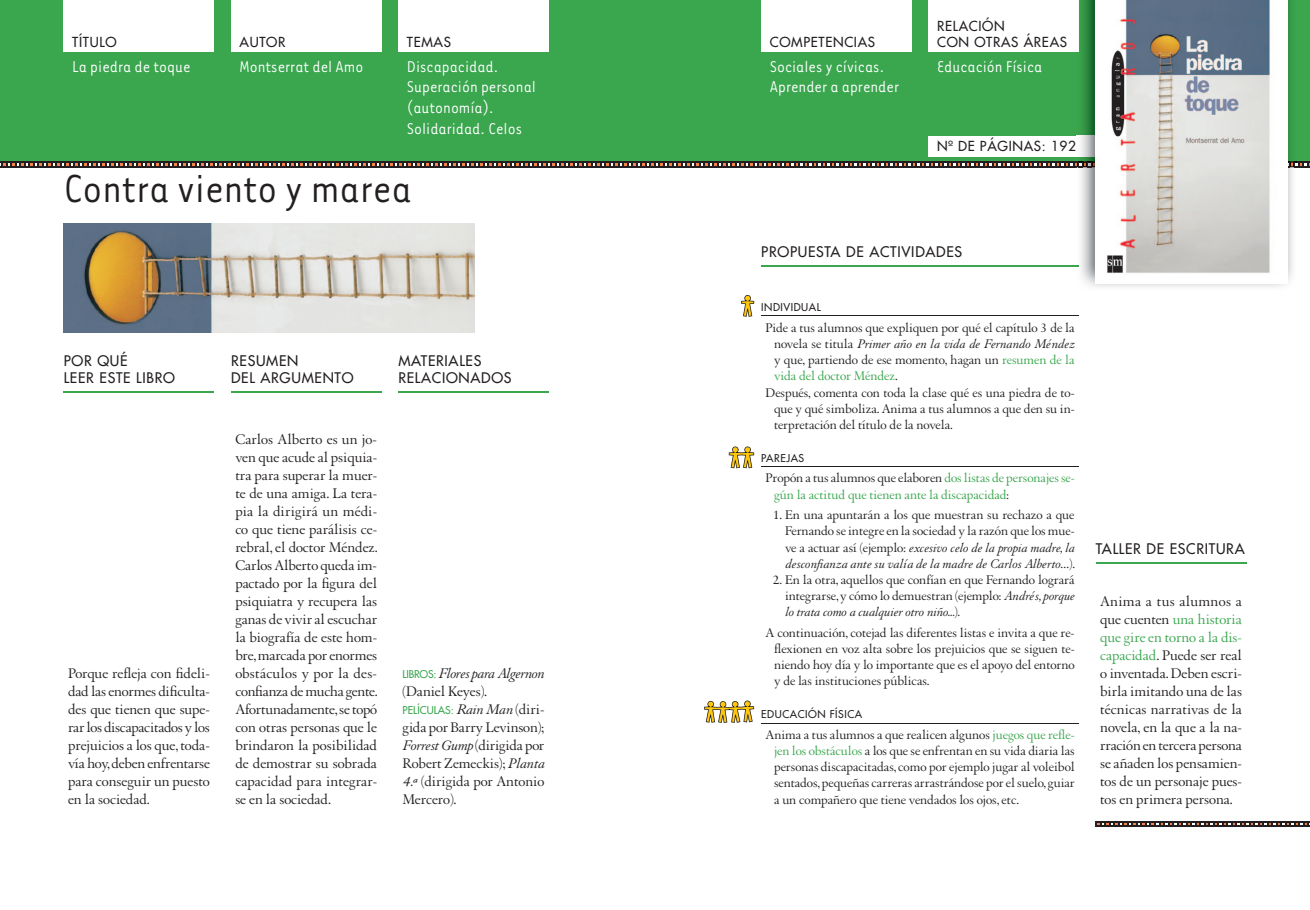
<style>
.page{position:relative;width:1310px;height:910px;background:#fff}
.page>*{position:absolute;margin:0;border:0;box-sizing:border-box;transform-origin:0 0}
.t1{font:45px "Tarzana Narrow";color:#231f20}
.t2{font:18px/20.7px "Tarzana Narrow";color:#fff}
.t3{font:15px/18px "Augereau";color:#231f20;text-align:justify}
.t4{font:italic 15px/18px "Augereau";letter-spacing:-.015em;color:#231f20}
.t5{font:14.25px/17.1px "Futura";letter-spacing:.05em;color:#231f20}
.t6{font:13.5px/16.2px "Augereau";color:#231f20;text-align:justify}
.t7{font:13.5px/16.2px "Augereau";color:#3aa64e}
.t8{font:13.5px "Futura";letter-spacing:.05em;color:#231f20}
.t9{font:italic 13.5px "Augereau";color:#231f20}
.t10{font:10.5px "Futura";letter-spacing:.05em;color:#231f20}
.t11{font:10.5px "Futura";color:#3aa64e}
.s1{font-family:"Futura";font-style:normal;font-size:10.5px;color:#3aa64e}
.s2{font-style:normal}
.s3{font-family:"Augereau";font-style:italic;font-size:15px;color:#231f20}
.s4{font-family:"Augereau";font-size:15px;color:#231f20}
.s5{font-style:italic}
.s6{color:#3aa64e}
.s7{color:#231f20}
</style>
<div class="page">
<div style="left:0;top:0;width:1310px;height:165px;background:#3aa64e"></div>
<div style="left:64px;top:0;width:150px;height:51px;background:#fff"></div>
<div style="left:231px;top:0;width:150px;height:51px;background:#fff"></div>
<div style="left:398px;top:0;width:151px;height:51px;background:#fff"></div>
<div style="left:761px;top:0;width:150px;height:51px;background:#fff"></div>
<div style="left:928px;top:0;width:151px;height:51px;background:#fff"></div>
<div style="left:928px;top:136px;width:178px;height:20px;background:#fff"></div>
<svg style="left:1096px;top:821px;width:214px;height:6px"></svg>
<img style="left:64px;top:223px;width:411px;height:110px">
<img style="left:1081px;top:168px;width:212px;height:119px">
<img style="left:1077px;top:0;width:219px;height:162px">
<img style="left:1077px;top:0;width:2px;height:51px">
<img style="left:1077px;top:136px;width:19px;height:20px">
<svg style="left:0;top:162px;width:1310px;height:6px;background:#5e4a42"></svg>
<img style="left:1096px;top:0;width:191px;height:284px">
<hr style="left:761px;top:265px;width:318px;height:2px;background:#3aa64e">
<hr style="left:398px;top:391px;width:151px;height:2px;background:#3aa64e">
<hr style="left:231px;top:391px;width:150px;height:2px;background:#3aa64e">
<hr style="left:64px;top:391px;width:150px;height:2px;background:#3aa64e">
<hr style="left:1096px;top:562px;width:150px;height:2px;background:#3aa64e">
<svg style="left:741px;top:295px;width:13px;height:22px"></svg>
<svg style="left:729px;top:446px;width:25px;height:22px"></svg>
<svg style="left:704px;top:701px;width:50px;height:22px"></svg>
<hr style="left:761px;top:316px;width:318px;height:1px;background:#231f20">
<hr style="left:761px;top:466px;width:318px;height:1px;background:#231f20">
<hr style="left:761px;top:723px;width:318px;height:1px;background:#231f20">
<p class="t8" style="left:937px;top:17px;width:69px">RELACIÓN</p>
<p class="t8" style="left:72px;top:33px;width:46px">TÍTULO</p>
<p class="t8" style="left:407px;top:33px;width:46px">TEMAS</p>
<p class="t8" style="left:770px;top:33px;width:107px">COMPETENCIAS</p>
<p class="t8" style="left:240px;top:33px;width:47px">AUTOR</p>
<p class="t8" style="left:937px;top:33px;width:131px">CON OTRAS ÁREAS</p>
<h2 class="t2" style="left:72px;top:55px;width:120px">La piedra de toque</h2>
<h2 class="t2" style="left:240px;top:55px;width:125px">Montserrat del Amo</h2>
<h2 class="t2" style="left:407px;top:55px;width:131px">Discapacidad.<br>Superación personal (autonomía).<br>Solidaridad. Celos</h2>
<h1 class="t1" style="left:64px;top:161px;width:350px">Contra viento y marea</h1>
<p class="t5" style="left:64px;top:352px;width:113px">POR QUÉ<br>LEER ESTE LIBRO</p>
<p class="t3" style="left:68px;top:664px;width:143px">Porque refleja con fideli&shy;dad las enormes dificulta&shy;des que tienen que supe&shy;rar los discapacitados y los prejuicios a los que, toda&shy;vía hoy, deben enfrentarse para conseguir un puesto en la sociedad.</p>
<p class="t5" style="left:231px;top:352px;width:124px">RESUMEN<br>DEL ARGUMENTO</p>
<p class="t3" style="left:235px;top:430px;width:144px">Carlos Alberto es un jo&shy;ven que acude al psiquia&shy;tra para superar la muer&shy;te de una amiga. La tera&shy;pia la dirigirá un médi&shy;co que tiene parálisis ce&shy;rebral, el doctor Méndez.<br>Carlos Alberto queda im&shy;pactado por la figura del psiquiatra y recupera las ganas de vivir al escuchar la biografía de este hom&shy;bre, marcada por enormes obstáculos y por la des&shy;confianza de mucha gente.<br>Afortunadamente, se topó con otras personas que le brindaron la posibilidad de demostrar su sobrada capacidad para integrar&shy;se en la sociedad.</p>
<p class="t5" style="left:398px;top:352px;width:115px">MATERIALES<br>RELACIONADOS</p>
<p class="t4" style="left:403px;top:664px;width:143px"><span class="s1">LIBROS:</span> Flores para Algernon <span class="s2">(Daniel Keyes).</span></p>
<p class="t11" style="left:403px;top:703px;width:143px">PELÍCULAS: <span class="s3">Rain Man</span> <span class="s4">(diri-</span></p>
<p class="t3" style="left:403px;top:718px;width:143px">gida por Barry Levinson); <span class="s5">Forrest Gump</span> (dirigida por Robert Zemeckis); <span class="s5">Planta 4.ª</span> (dirigida por Antonio Mercero).</p>
<h2 class="t2" style="left:770px;top:55px;width:131px">Sociales y cívicas.<br>Aprender a aprender</h2>
<h2 class="t2" style="left:937px;top:55px;width:107px">Educación Física</h2>
<p class="t8" style="left:937px;top:137px;width:140px">Nº DE PÁGINAS: 192</p>
<p class="t5" style="left:761px;top:243px;width:202px">PROPUESTA DE ACTIVIDADES</p>
<p class="t10" style="left:761px;top:301px;width:61px">INDIVIDUAL</p>
<p class="t6" style="left:765px;top:319px;width:310px">Pide a tus alumnos que expliquen por qué el capítulo 3 de la</p>
<p class="t9" style="left:774px;top:335px;width:302px"><span class="s2">novela se titula</span> Primer año en la vida de Fernando Méndez</p>
<p class="t6" style="left:774px;top:352px;width:302px">y que, partiendo de ese momento, hagan un <span class="s6">resumen de la</span></p>
<p class="t7" style="left:774px;top:368px;width:125px">vida del doctor Méndez<span class="s7">.</span></p>
<p class="t6" style="left:765px;top:384px;width:310px">Después, comenta con toda la clase qué es una piedra de to-</p>
<p class="t6" style="left:774px;top:400px;width:302px">que y qué simboliza. Anima a tus alumnos a que den su in-</p>
<p class="t6" style="left:774px;top:417px;width:180px">terpretación del título de la novela.</p>
<p class="t10" style="left:761px;top:451px;width:44px">PAREJAS</p>
<p class="t7" style="left:774px;top:470px;width:302px;text-indent:-9px"><span class="s7">Propón a tus alumnos que elaboren</span> dos listas de personajes se&shy;gún la actitud que tienen ante la discapacidad<span class="s7">:</span></p>
<p class="t6" style="left:785px;top:507px;width:292px;text-indent:-12px">1. En una apuntarán a los que muestran su rechazo a que Fernando se integre en la sociedad y la razón que los mue&shy;ve a actuar así (ejemplo: <span class="s5">excesivo celo de la propia madre, la desconfianza ante su valía de la madre de Carlos Alberto</span>...).</p>
<p class="t6" style="left:785px;top:571px;width:291px;text-indent:-12px">2. En la otra, aquellos que confían en que Fernando logrará integrarse, y cómo lo demuestran (ejemplo: <span class="s5">Andrés, porque lo trata como a cualquier otro niño...</span>).</p>
<p class="t6" style="left:774px;top:624px;width:302px;text-indent:-9px">A continuación, cotejad las diferentes listas e invita a que re&shy;flexionen en voz alta sobre los prejuicios que se siguen te&shy;niendo hoy día y lo importante que es el apoyo del entorno y de las instituciones públicas.</p>
<p class="t10" style="left:761px;top:708px;width:102px">EDUCACIÓN FÍSICA</p>
<p class="t6" style="left:774px;top:726px;width:302px;text-indent:-9px">Anima a tus alumnos a que realicen algunos <span class="s6">juegos que refle&shy;jen los obstáculos</span> a los que se enfrentan en su vida diaria las personas discapacitadas, como por ejemplo jugar al voleibol sentados, pequeñas carreras arrastrándose por el suelo, guiar a un compañero que tiene vendados los ojos, etc.</p>
<p class="t5" style="left:1096px;top:540px;width:150px">TALLER DE ESCRITURA</p>
<p class="t3" style="left:1100px;top:592px;width:143px">Anima a tus alumnos a que cuenten <span class="s6">una historia que gire en torno a la dis&shy;capacidad</span>. Puede ser real o inventada. Deben escri&shy;birla imitando una de las técnicas narrativas de la novela, en la que a la na&shy;rración en tercera persona se añaden los pensamien&shy;tos de un personaje pues&shy;tos en primera persona.</p>
</div>
